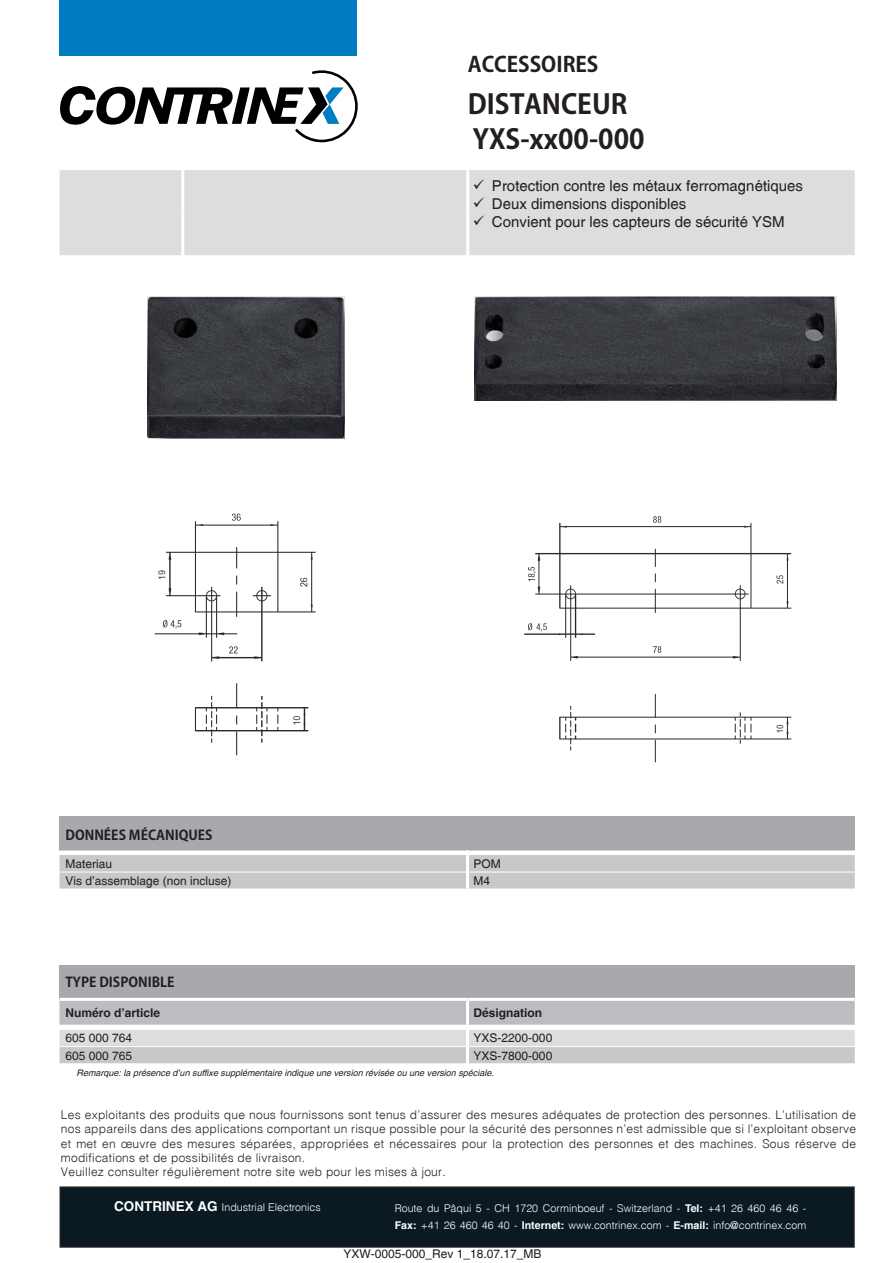
<style>
.page{position:relative;width:893px;height:1263px;background:#fff}
.page>*{position:absolute;margin:0;border:0;box-sizing:border-box;transform-origin:0 0}
.Kozuka18_Bold{font:700 27px "Koz Go Pro";color:#231f20}
.t1{font:700 21px "Koz Go Pro";color:#231f20}
.Switz10_Indent{font:15px "Switzerland Plain";color:#231f20}
.Kozuka9_Titre_Tablea{font:700 13.5px "Koz Go Pro";color:#231f20}
.t2{font:12px/14.4px "Switzerland Light Plain";letter-spacing:.02em;color:#231f20}
.Switz8_Tableau{font:12px "Switzerland Plain";color:#231f20}
.Switz8_Sous-titre{font:700 12px "Switzerland";color:#231f20}
.t3{font:10.65px/17.1px "Switzerland Light Plain";color:#fff}
.Switz6_Italic{font:italic 9px "Switzerland";color:#231f20}
.s1{font-family:"Switzerland";font-weight:700;font-size:13.5px}
.s2{font-family:"Switzerland";font-weight:700}
</style>
<div class="page">
<div style="left:60px;top:1187px;width:794px;height:60px;background:#0b1a22"></div>
<div style="left:60px;top:1186px;width:795px;height:62px;border:2px solid #231f20"></div>
<div style="left:60px;top:0;width:297px;height:55px;background:#007cc2"></div>
<svg style="left:60px;top:70px;width:298px;height:72px"></svg>
<div style="left:60px;top:170px;width:795px;height:85px;background:#dcdddf"></div>
<hr style="left:181px;top:170px;width:3px;height:43px;background:#fff">
<hr style="left:466px;top:170px;width:3px;height:43px;background:#fff">
<hr style="left:181px;top:213px;width:3px;height:42px;background:#fff">
<hr style="left:466px;top:213px;width:3px;height:42px;background:#fff">
<div style="left:60px;top:965px;width:795px;height:34px;background:#a8a9ad"></div>
<svg style="left:60px;top:1001px;width:795px;height:63px;background:#cdced0"></svg>
<hr style="left:60px;top:1029px;width:408px;height:1px;background:#fff">
<hr style="left:468px;top:1029px;width:387px;height:1px;background:#fff">
<hr style="left:466px;top:1030px;width:3px;height:16px;background:#fff">
<hr style="left:60px;top:998px;width:408px;height:3px;background:#fff">
<hr style="left:468px;top:998px;width:387px;height:3px;background:#fff">
<hr style="left:466px;top:1001px;width:3px;height:24px;background:#fff">
<div style="left:60px;top:816px;width:795px;height:34px;background:#a8a9ad"></div>
<svg style="left:60px;top:850px;width:795px;height:39px;background:#cfd0d1"></svg>
<img style="left:147px;top:296px;width:198px;height:143px">
<img style="left:154px;top:513px;width:162px;height:243px">
<img style="left:475px;top:296px;width:361px;height:105px">
<img style="left:524px;top:516px;width:268px;height:247px">
<h2 class="t1" style="left:468px;top:51px;width:132px">ACCESSOIRES</h2>
<h1 class="Kozuka18_Bold" style="left:468px;top:87px;width:161px">DISTANCEUR</h1>
<p class="Kozuka18_Bold" style="left:473px;top:122px;width:173px">YXS-xx00-000</p>
<p class="Switz10_Indent" style="left:473px;top:177px;width:332px">✓ Protection contre les métaux ferromagnétiques</p>
<p class="Switz10_Indent" style="left:473px;top:195px;width:215px">✓ Deux dimensions disponibles</p>
<p class="Switz10_Indent" style="left:473px;top:213px;width:313px">✓ Convient pour les capteurs de sécurité YSM</p>
<p class="Kozuka9_Titre_Tablea" style="left:66px;top:826px;width:149px">DONNÉES MÉCANIQUES</p>
<p class="Switz8_Tableau" style="left:66px;top:856px;width:48px">Materiau</p>
<p class="Switz8_Tableau" style="left:474px;top:856px;width:29px">POM</p>
<p class="Switz8_Tableau" style="left:66px;top:873px;width:167px">Vis d’assemblage (non incluse)</p>
<p class="Switz8_Tableau" style="left:474px;top:873px;width:18px">M4</p>
<p class="Kozuka9_Titre_Tablea" style="left:66px;top:973px;width:111px">TYPE DISPONIBLE</p>
<p class="Switz8_Sous-titre" style="left:66px;top:1006px;width:96px">Numéro d’article</p>
<p class="Switz8_Sous-titre" style="left:474px;top:1006px;width:70px">Désignation</p>
<p class="Switz8_Tableau" style="left:66px;top:1031px;width:68px">605 000 764</p>
<p class="Switz8_Tableau" style="left:474px;top:1031px;width:80px">YXS-2200-000</p>
<p class="Switz8_Tableau" style="left:66px;top:1048px;width:68px">605 000 765</p>
<p class="Switz8_Tableau" style="left:474px;top:1048px;width:80px">YXS-7800-000</p>
<p class="Switz6_Italic" style="left:77px;top:1067px;width:419px">Remarque: la présence d’un suffixe supplémentaire indique une version révisée ou une version spéciale.</p>
<p class="t2" style="left:61px;top:1107px;width:797px">Les exploitants des produits que nous fournissons sont tenus d'assurer des mesures adéquates de protection des personnes. L'utilisation de nos appareils dans des applications comportant un risque possible pour la sécurité des personnes n’est admissible que si l’exploitant observe et met en œuvre des mesures séparées, appropriées et nécessaires pour la protection des personnes et des machines. Sous réserve de modifications et de possibilités de livraison.<br>Veuillez consulter régulièrement notre site web pour les mises à jour.</p>
<p class="t3" style="left:114px;top:1198px;width:208px"><span class="s1">CONTRINEX AG</span> Industrial Electronics</p>
<p class="t3" style="left:395px;top:1199px;width:413px">Route du Pâqui 5 - CH 1720 Corminboeuf - Switzerland - <span class="s2">Tel:</span> +41 26 460 46 46 -<br><span class="s2">Fax:</span> +41 26 460 46 40 - <span class="s2">Internet:</span> www.contrinex.com - <span class="s2">E-mail:</span> info@contrinex.com</p>
<p class="Switz8_Tableau" style="left:344px;top:1246px;width:200px">YXW-0005-000_Rev 1_18.07.17_MB</p>
</div>
